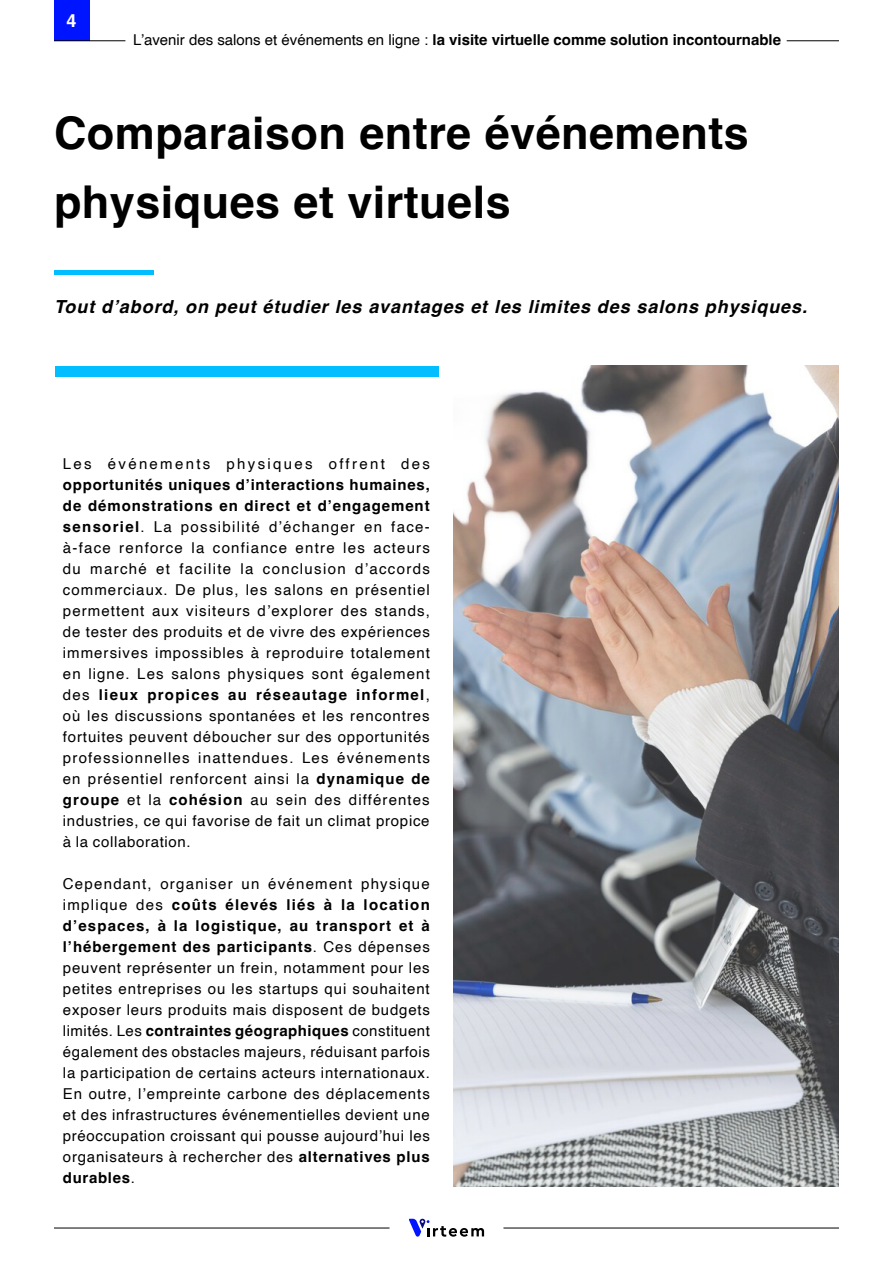
<style>
.page{position:relative;width:893px;height:1263px;background:#fff}
.page>*{position:absolute;margin:0;border:0;box-sizing:border-box;transform-origin:0 0}
.t1{font:700 45px/69px "Helvetica";letter-spacing:.01em;color:#000}
.t2{font:italic 700 18px "Helvetica";letter-spacing:.05em;color:#000}
.t3{font:700 18px "Helvetica";color:#fff}
.t4{font:15px/21px "Helvetica";letter-spacing:.05em;color:#000;text-align:justify}
.t5{font:700 15px "Helvetica";color:#000}
.t6{font:15px "Helvetica";letter-spacing:.155em;color:#000}
.s1{font-weight:400}
.s2{font-weight:700}
</style>
<div class="page">
<div style="left:54px;top:270px;width:100px;height:5px;background:#00beff"></div>
<div style="left:54px;top:0;width:35px;height:41px;background:#0015ff"></div>
<hr style="left:503px;top:1227px;width:336px;height:1px;background:#000">
<svg style="left:409px;top:1219px;width:75px;height:18px"></svg>
<hr style="left:54px;top:1227px;width:335px;height:1px;background:#000">
<hr style="left:54px;top:40px;width:71px;height:1px;background:#000">
<hr style="left:787px;top:40px;width:52px;height:1px;background:#000">
<img style="left:453px;top:366px;width:386px;height:820px">
<div style="left:55px;top:366px;width:384px;height:11px;background:#00beff"></div>
<p class="t3" style="left:67px;top:10px;width:12px">4</p>
<p class="t5" style="left:133px;top:31px;width:649px"><span class="s1">L’avenir des salons et événements en ligne :</span> la visite virtuelle comme solution incontournable</p>
<h1 class="t1" style="left:54px;top:103px;width:696px">Comparaison entre événements physiques et virtuels</h1>
<p class="t2" style="left:54px;top:295px;width:754px">Tout d’abord, on peut étudier les avantages et les limites des salons physiques.</p>
<p class="t6" style="left:63px;top:452px;width:368px">Les événements physiques offrent des</p>
<p class="t4" style="left:63px;top:475px;width:369px"><span class="s2">opportunités uniques d’interactions humaines, de démonstrations en direct et d’engagement sensoriel</span>. La possibilité d’échanger en face&shy;à-face renforce la confiance entre les acteurs du marché et facilite la conclusion d’accords commerciaux. De plus, les salons en présentiel permettent aux visiteurs d’explorer des stands, de tester des produits et de vivre des expériences immersives impossibles à reproduire totalement en ligne. Les salons physiques sont également des <span class="s2">lieux propices au réseautage informel</span>, où les discussions spontanées et les rencontres fortuites peuvent déboucher sur des opportunités professionnelles inattendues. Les événements en présentiel renforcent ainsi la <span class="s2">dynamique de groupe</span> et la <span class="s2">cohésion</span> au sein des différentes industries, ce qui favorise de fait un climat propice à la collaboration.</p>
<p class="t4" style="left:63px;top:874px;width:369px">Cependant, organiser un événement physique implique des <span class="s2">coûts élevés liés à la location d’espaces, à la logistique, au transport et à l’hébergement des participants</span>. Ces dépenses peuvent représenter un frein, notamment pour les petites entreprises ou les startups qui souhaitent exposer leurs produits mais disposent de budgets limités. Les <span class="s2">contraintes géographiques</span> constituent également des obstacles majeurs, réduisant parfois la participation de certains acteurs internationaux.<br>En outre, l’empreinte carbone des déplacements et des infrastructures événementielles devient une préoccupation croissant qui pousse aujourd’hui les organisateurs à rechercher des <span class="s2">alternatives plus durables</span>.</p>
</div>
